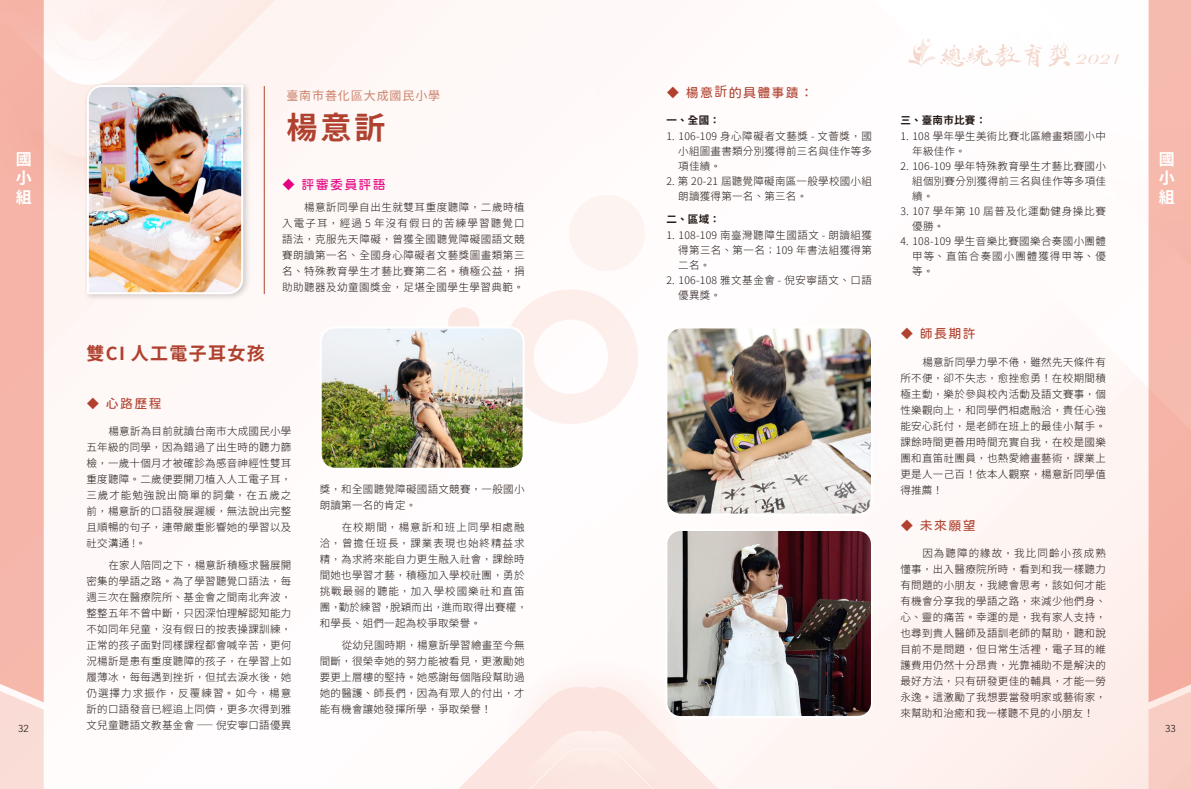
<style>
.page{position:relative;width:1191px;height:789px;background:#fff}
.page>*{position:absolute;margin:0;border:0;box-sizing:border-box;transform-origin:0 0}
.t1{font:700 31px "Taipei Sans TC Beta";color:#b0412f}
.t2{font:700 18px "Taipei Sans TC Beta";letter-spacing:.075em;color:#b0412f}
.t3{font:16px/19.2px "Gen Jyuu Gothic L Monospace Bold";color:#fff;text-align:justify}
.t4{font:13px "jf openhuninn 1.0";letter-spacing:.1em;color:#b0412f}
.t5{font:13px "jf openhuninn 1.0";letter-spacing:.1em;color:#e4007f}
.t6{font:12px "Taipei Sans TC Beta";letter-spacing:.075em;color:#cc816b}
.t7{font:300 10.5px/16px "Taipei Sans TC Beta";letter-spacing:.03em;color:#221815;text-align:justify}
.t8{font:300 10.5px/15px "Taipei Sans TC Beta";letter-spacing:.055em;color:#221815}
.t9{font:300 10.5px/15px "Taipei Sans TC Beta";letter-spacing:.07em;color:#221815}
.t10{font:700 10.5px "Taipei Sans TC Beta";letter-spacing:.025em;color:#221815}
.t11{font:300 10px "Avenir LT Std";color:#221815}
.s1{font-family:"DF Yuan Std W5"}
.s2{font-size:8.4px}
</style>
<div class="page">
<svg style="left:518px;top:304px;width:105px;height:104px"></svg>
<div style="left:503px;top:289px;width:135px;height:134px;border:30px solid #f6bcb0;border-radius:50%"></div>
<div style="left:564px;top:190px;width:86px;height:86px;background:#fdf3f0;border-radius:50%"></div>
<div style="left:559px;top:185px;width:96px;height:96px;border:10px solid #fff;border-radius:50%"></div>
<svg style="left:443px;top:302px;width:41px;height:41px"></svg>
<div style="left:438px;top:297px;width:51px;height:51px;border:10px solid #fff;border-radius:50%"></div>
<div style="left:83px;top:81px;width:167px;height:220px;background:#221815;opacity:.2"></div>
<img style="left:86px;top:84px;width:158px;height:211px">
<hr style="left:264px;top:86px;width:1px;height:208px;background:#b0412f">
<img style="left:666px;top:327px;width:206px;height:187px">
<div style="left:665px;top:326px;width:208px;height:189px;border:2px solid #fff;border-radius:14px"></div>
<img style="left:666px;top:529px;width:206px;height:187px">
<div style="left:665px;top:528px;width:208px;height:189px;border:2px solid #fff;border-radius:14px"></div>
<img style="left:321px;top:327px;width:202px;height:141px">
<div style="left:320px;top:326px;width:204px;height:143px;border:2px solid #fff;border-radius:14px"></div>
<svg style="left:0;top:0;width:44px;height:788px;background:#f5b9ad"></svg>
<svg style="left:1148px;top:0;width:43px;height:788px;background:#f5b9ad"></svg>
<svg style="left:908px;top:38px;width:133px;height:29px"></svg>
<svg style="left:1048px;top:43px;width:71px;height:24px"></svg>
<h3 class="t3" style="left:16px;top:149px;width:17px">國小組</h3>
<p class="t6" style="left:286px;top:89px;width:155px">臺南市善化區大成國民小學</p>
<h1 class="t1" style="left:286px;top:110px;width:101px">楊意訢</h1>
<p class="t5" style="left:282px;top:175px;width:105px">◆ 評審委員評語</p>
<p class="t7" style="left:282px;top:199px;width:244px;text-indent:22px">楊意訢同學自出生就雙耳重度聽障，二歲時植入電子耳，經過 5 年沒有假日的苦練學習聽覺口語法，克服先天障礙，曾獲全國聽覺障礙國語文競賽朗讀第一名、全國身心障礙者文藝獎圖畫類第三名、特殊教育學生才藝比賽第二名。積極公益，捐助助聽器及幼童園獎金，足堪全國學生學習典範。</p>
<p class="t4" style="left:666px;top:83px;width:148px">◆ 楊意<span class="s1">訢</span>的具體事蹟：</p>
<p class="t10" style="left:666px;top:114px;width:55px">一、全國：</p>
<p class="t7" style="left:678px;top:128px;width:195px;line-height:15px;text-indent:-12px">1. 106-109 身心障礙者文藝獎 - 文薈獎，國小組圖畫書類分別獲得前三名與佳作等多項佳績。</p>
<p class="t7" style="left:678px;top:173px;width:195px;line-height:15px;text-indent:-12px">2. 第 20-21 屆聽覺障礙南區一般學校國小組朗讀獲得第一名、第三名。</p>
<p class="t10" style="left:666px;top:213px;width:55px">二、區域：</p>
<p class="t7" style="left:678px;top:227px;width:195px;line-height:15px;text-indent:-12px">1. 108-109 南臺灣聽障生國語文 - 朗讀組獲得第三名、第一名；109 年書法組獲得第二名。</p>
<p class="t8" style="left:678px;top:272px;width:195px;text-indent:-12px">2. 106-108 雅文基金會 - 倪安寧語文、口語優異獎。</p>
<p class="t10" style="left:900px;top:114px;width:87px">三、臺南市比賽：</p>
<p class="t7" style="left:912px;top:128px;width:195px;line-height:15px;text-indent:-12px">1. 108 學年學生美術比賽北區繪畫類國小中年級佳作。</p>
<p class="t7" style="left:912px;top:158px;width:195px;line-height:15px;text-indent:-12px">2. 106-109 學年特殊教育學生才藝比賽國小組個別賽分別獲得前三名與佳作等多項佳績。</p>
<p class="t9" style="left:912px;top:203px;width:195px;text-indent:-12px">3. 107 學年第 10 屆普及化運動健身操比賽優勝。</p>
<p class="t7" style="left:912px;top:233px;width:195px;line-height:15px;text-indent:-12px">4. 108-109 學生音樂比賽國樂合奏國小團體甲等、直笛合奏國小團體獲得甲等、優等。</p>
<p class="t4" style="left:900px;top:325px;width:77px">◆ 師長期許</p>
<h3 class="t3" style="left:1158px;top:149px;width:17px">國小組</h3>
<h2 class="t2" style="left:86px;top:343px;width:180px">雙CI 人工電子耳女孩</h2>
<p class="t7" style="left:900px;top:353px;width:207px;text-indent:22px">楊意訢同學力學不倦，雖然先天條件有所不便，卻不失志，愈挫愈勇！在校期間積極主動，樂於參與校內活動及語文賽事，個性樂觀向上，和同學們相處融洽，責任心強能安心託付，是老師在班上的最佳小幫手。課餘時間更善用時間充實自我，在校是國樂團和直笛社團員，也熱愛繪畫藝術，課業上更是人一己百！依本人觀察，楊意訢同學值得推薦！</p>
<p class="t4" style="left:86px;top:394px;width:77px">◆ 心路歷程</p>
<p class="t7" style="left:86px;top:423px;width:206px;text-indent:22px">楊意訢為目前就讀台南市大成國民小學五年級的同學，因為錯過了出生時的聽力篩檢，一歲十個月才被確診為感音神經性雙耳重度聽障。二歲便要開刀植入人工電子耳，三歲才能勉強說出簡單的詞彙，在五歲之前，楊意訢的口語發展遲緩，無法說出完整且順暢的句子，連帶嚴重影響她的學習以及社交溝通 !。</p>
<p class="t7" style="left:86px;top:556px;width:206px;text-indent:22px">在家人陪同之下，楊意訢積極求醫展開密集的學語之路。為了學習聽覺口語法，每週三次在醫療院所、基金會之間南北奔波，整整五年不曾中斷，只因深怕理解認知能力不如同年兒童，沒有假日的按表操課訓練，正常的孩子面對同樣課程都會喊辛苦，更何況楊訢是患有重度聽障的孩子，在學習上如履薄冰，每每遇到挫折，但拭去淚水後，她仍選擇力求振作，反覆練習。如今，楊意訢的口語發音已經追上同儕，更多次得到雅文兒童聽語文教基金會<span class="s2">－</span>倪安寧口語優異</p>
<p class="t7" style="left:320px;top:481px;width:206px">獎，和全國聽覺障礙國語文競賽，一般國小朗讀第一名的肯定。</p>
<p class="t7" style="left:320px;top:519px;width:209px;text-align:left;text-indent:22px">在校期間，楊意訢和班上同學相處融洽，曾擔任班長，課業表現也始終精益求精，為求將來能自力更生融入社會，課餘時間她也學習才藝，積極加入學校社團，勇於挑戰最弱的聽能，加入學校國樂社和直笛團，勤於練習，脫穎而出，進而取得出賽權，和學長、姐們一起為校爭取榮譽。</p>
<p class="t7" style="left:320px;top:636px;width:206px;text-indent:22px">從幼兒園時期，楊意訢學習繪畫至今無間斷，很榮幸她的努力能被看見，更激勵她要更上層樓的堅持。她感謝每個階段幫助過她的醫護、師長們，因為有眾人的付出，才能有機會讓她發揮所學，爭取榮譽！</p>
<p class="t4" style="left:900px;top:516px;width:77px">◆ 未來願望</p>
<p class="t7" style="left:900px;top:545px;width:207px;text-indent:22px">因為聽障的緣故，我比同齡小孩成熟懂事，出入醫療院所時，看到和我一樣聽力有問題的小朋友，我總會思考，該如何才能有機會分享我的學語之路，來減少他們身、心、靈的痛苦。幸運的是，我有家人支持，也尋到貴人醫師及語訓老師的幫助，聽和說目前不是問題，但日常生活裡，電子耳的維護費用仍然十分昂貴，光靠補助不是解決的最好方法，只有研發更佳的輔具，才能一勞永逸。這激勵了我想要當發明家或藝術家，來幫助和治癒和我一樣聽不見的小朋友！</p>
<p class="t11" style="left:18px;top:722px;width:12px">32</p>
<p class="t11" style="left:1165px;top:722px;width:12px">33</p>
</div>
